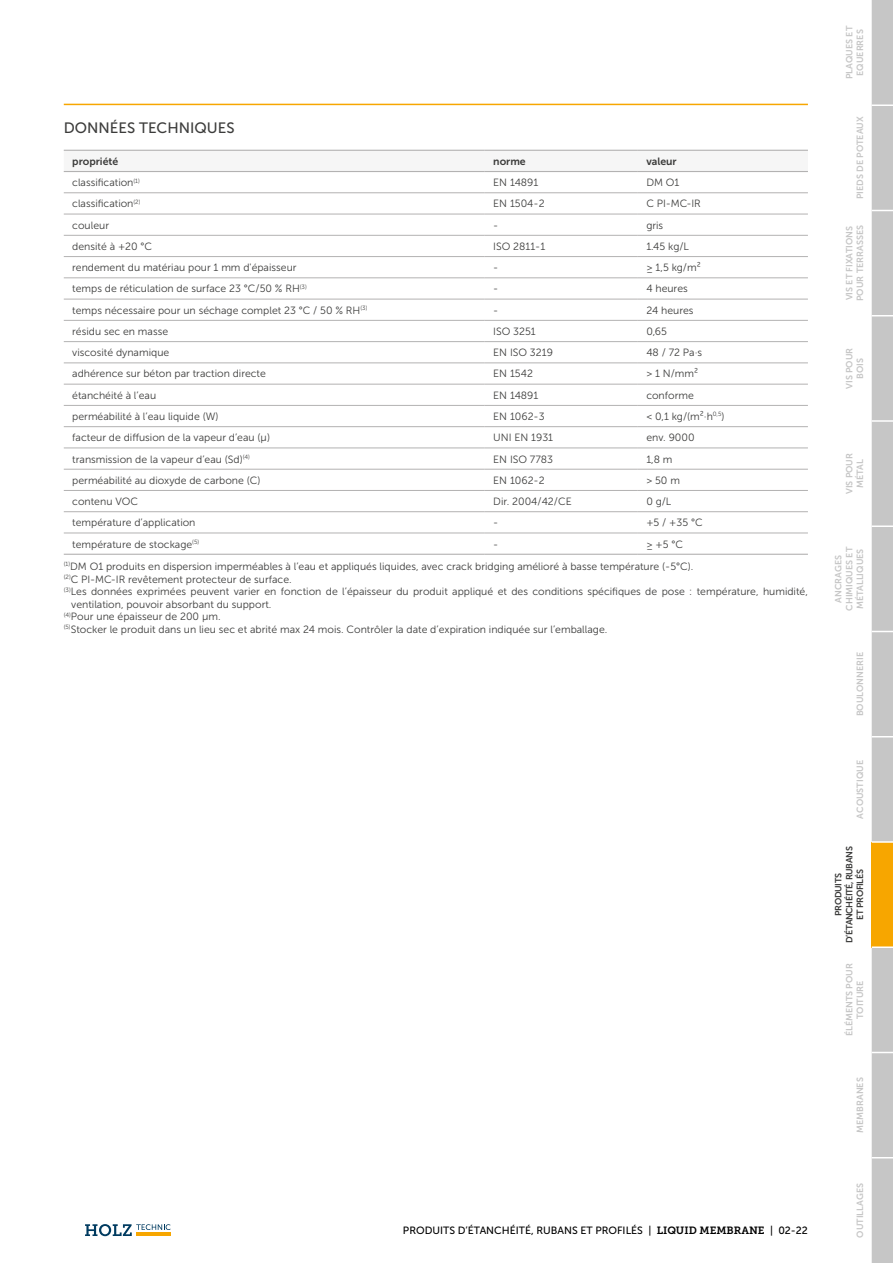
<style>
.page{position:relative;width:893px;height:1263px;background:#fff}
.page>*{position:absolute;margin:0;border:0;box-sizing:border-box;transform-origin:0 0}
.t1{font:15px "Museo Sans 500";color:#3c3c3b}
.t2{font:10.5px/22.4px "Museo Sans 300";color:#3c3c3b}
.t3{font:10.5px "Museo Sans 500";color:#000}
.t4{font:10.5px "Museo Sans 700";color:#3c3c3b}
.t5{font:9px/10.8px "Museo Sans 700";color:#c6c6c6;text-align:center}
.t6{font:9px/10.8px "Museo Sans 700";letter-spacing:-.04em;color:#3c3c3b;text-align:center}
.s1{font-family:"Museo Slab 700"}
</style>
<div class="page">
<svg style="left:85px;top:1224px;width:86px;height:12px"></svg>
<svg style="left:64px;top:170px;width:744px;height:1px"></svg>
<hr style="left:64px;top:554px;width:421px;height:1px;background:#b3b2b2">
<hr style="left:485px;top:554px;width:153px;height:1px;background:#b3b2b2">
<hr style="left:638px;top:554px;width:170px;height:1px;background:#b3b2b2">
<hr style="left:64px;top:193px;width:421px;height:1px;background:#b3b2b2">
<hr style="left:485px;top:193px;width:153px;height:1px;background:#b3b2b2">
<hr style="left:638px;top:193px;width:170px;height:1px;background:#b3b2b2">
<hr style="left:64px;top:214px;width:421px;height:1px;background:#b3b2b2">
<hr style="left:485px;top:214px;width:153px;height:1px;background:#b3b2b2">
<hr style="left:638px;top:214px;width:170px;height:1px;background:#b3b2b2">
<hr style="left:64px;top:235px;width:421px;height:1px;background:#b3b2b2">
<hr style="left:485px;top:235px;width:153px;height:1px;background:#b3b2b2">
<hr style="left:638px;top:235px;width:170px;height:1px;background:#b3b2b2">
<hr style="left:64px;top:256px;width:421px;height:1px;background:#b3b2b2">
<hr style="left:485px;top:256px;width:153px;height:1px;background:#b3b2b2">
<hr style="left:638px;top:256px;width:170px;height:1px;background:#b3b2b2">
<hr style="left:64px;top:278px;width:421px;height:1px;background:#b3b2b2">
<hr style="left:485px;top:278px;width:153px;height:1px;background:#b3b2b2">
<hr style="left:638px;top:278px;width:170px;height:1px;background:#b3b2b2">
<hr style="left:64px;top:299px;width:421px;height:1px;background:#b3b2b2">
<hr style="left:485px;top:299px;width:153px;height:1px;background:#b3b2b2">
<hr style="left:638px;top:299px;width:170px;height:1px;background:#b3b2b2">
<hr style="left:64px;top:320px;width:421px;height:1px;background:#b3b2b2">
<hr style="left:485px;top:320px;width:153px;height:1px;background:#b3b2b2">
<hr style="left:638px;top:320px;width:170px;height:1px;background:#b3b2b2">
<hr style="left:64px;top:341px;width:421px;height:1px;background:#b3b2b2">
<hr style="left:485px;top:341px;width:153px;height:1px;background:#b3b2b2">
<hr style="left:638px;top:341px;width:170px;height:1px;background:#b3b2b2">
<hr style="left:64px;top:363px;width:421px;height:1px;background:#b3b2b2">
<hr style="left:485px;top:363px;width:153px;height:1px;background:#b3b2b2">
<hr style="left:638px;top:363px;width:170px;height:1px;background:#b3b2b2">
<hr style="left:64px;top:384px;width:421px;height:1px;background:#b3b2b2">
<hr style="left:485px;top:384px;width:153px;height:1px;background:#b3b2b2">
<hr style="left:638px;top:384px;width:170px;height:1px;background:#b3b2b2">
<hr style="left:64px;top:405px;width:421px;height:1px;background:#b3b2b2">
<hr style="left:485px;top:405px;width:153px;height:1px;background:#b3b2b2">
<hr style="left:638px;top:405px;width:170px;height:1px;background:#b3b2b2">
<hr style="left:64px;top:426px;width:421px;height:1px;background:#b3b2b2">
<hr style="left:485px;top:426px;width:153px;height:1px;background:#b3b2b2">
<hr style="left:638px;top:426px;width:170px;height:1px;background:#b3b2b2">
<hr style="left:64px;top:448px;width:421px;height:1px;background:#b3b2b2">
<hr style="left:485px;top:448px;width:153px;height:1px;background:#b3b2b2">
<hr style="left:638px;top:448px;width:170px;height:1px;background:#b3b2b2">
<hr style="left:64px;top:469px;width:421px;height:1px;background:#b3b2b2">
<hr style="left:485px;top:469px;width:153px;height:1px;background:#b3b2b2">
<hr style="left:638px;top:469px;width:170px;height:1px;background:#b3b2b2">
<hr style="left:64px;top:490px;width:421px;height:1px;background:#b3b2b2">
<hr style="left:485px;top:490px;width:153px;height:1px;background:#b3b2b2">
<hr style="left:638px;top:490px;width:170px;height:1px;background:#b3b2b2">
<hr style="left:64px;top:511px;width:421px;height:1px;background:#b3b2b2">
<hr style="left:485px;top:511px;width:153px;height:1px;background:#b3b2b2">
<hr style="left:638px;top:511px;width:170px;height:1px;background:#b3b2b2">
<hr style="left:64px;top:533px;width:421px;height:1px;background:#b3b2b2">
<hr style="left:485px;top:533px;width:153px;height:1px;background:#b3b2b2">
<hr style="left:638px;top:533px;width:170px;height:1px;background:#b3b2b2">
<hr style="left:64px;top:150px;width:421px;height:1px;background:#b3b2b2">
<hr style="left:485px;top:150px;width:153px;height:1px;background:#b3b2b2">
<hr style="left:638px;top:150px;width:170px;height:1px;background:#b3b2b2">
<hr style="left:64px;top:171px;width:421px;height:1px;background:#b3b2b2">
<hr style="left:485px;top:171px;width:153px;height:1px;background:#b3b2b2">
<hr style="left:638px;top:171px;width:170px;height:1px;background:#b3b2b2">
<svg style="left:872px;top:0;width:21px;height:1263px;background:#cac4b6"></svg>
<hr style="left:64px;top:104px;width:744px;height:1px;background:#f7a600">
<h1 class="t1" style="left:64px;top:119px;width:172px">DONNÉES TECHNIQUES</h1>
<p class="t4" style="left:72px;top:155px;width:48px">propriété</p>
<p class="t4" style="left:493px;top:155px;width:34px">norme</p>
<p class="t4" style="left:646px;top:155px;width:32px">valeur</p>
<p class="t2" style="left:72px;top:171px;width:69px">classification<sup>(1)</sup></p>
<p class="t2" style="left:493px;top:171px;width:47px">EN 14891</p>
<p class="t2" style="left:646px;top:171px;width:35px">DM O1</p>
<p class="t2" style="left:72px;top:193px;width:70px">classification<sup>(2)</sup></p>
<p class="t2" style="left:493px;top:193px;width:53px">EN 1504-2</p>
<p class="t2" style="left:646px;top:193px;width:56px">C PI-MC-IR</p>
<p class="t2" style="left:72px;top:214px;width:38px">couleur</p>
<p class="t2" style="left:493px;top:214px;width:7px">-</p>
<p class="t2" style="left:646px;top:214px;width:18px">gris</p>
<p class="t2" style="left:72px;top:235px;width:81px">densité à +20 °C</p>
<p class="t2" style="left:493px;top:235px;width:54px">ISO 2811-1</p>
<p class="t2" style="left:646px;top:235px;width:44px">1.45 kg/L</p>
<p class="t2" style="left:72px;top:256px;width:226px">rendement du matériau pour 1 mm d'épaisseur</p>
<p class="t2" style="left:493px;top:256px;width:7px">-</p>
<p class="t2" style="left:646px;top:256px;width:56px">≥ 1,5 kg/m²</p>
<p class="t2" style="left:72px;top:278px;width:236px">temps de réticulation de surface 23 °C/50 % RH<sup>(3)</sup></p>
<p class="t2" style="left:493px;top:278px;width:7px">-</p>
<p class="t2" style="left:646px;top:278px;width:43px">4 heures</p>
<p class="t2" style="left:72px;top:299px;width:297px">temps nécessaire pour un séchage complet 23 °C / 50 % RH<sup>(3)</sup></p>
<p class="t2" style="left:493px;top:299px;width:7px">-</p>
<p class="t2" style="left:646px;top:299px;width:49px">24 heures</p>
<p class="t2" style="left:72px;top:320px;width:97px">résidu sec en masse</p>
<p class="t2" style="left:493px;top:320px;width:44px">ISO 3251</p>
<p class="t2" style="left:646px;top:320px;width:22px">0,65</p>
<p class="t2" style="left:72px;top:341px;width:99px">viscosité dynamique</p>
<p class="t2" style="left:493px;top:341px;width:61px">EN ISO 3219</p>
<p class="t2" style="left:646px;top:341px;width:57px">48 / 72 Pa·s</p>
<p class="t2" style="left:72px;top:363px;width:195px">adhérence sur béton par traction directe</p>
<p class="t2" style="left:493px;top:363px;width:41px">EN 1542</p>
<p class="t2" style="left:646px;top:363px;width:53px">&gt; 1 N/mm²</p>
<p class="t2" style="left:72px;top:384px;width:85px">étanchéité à l’eau</p>
<p class="t2" style="left:493px;top:384px;width:47px">EN 14891</p>
<p class="t2" style="left:646px;top:384px;width:49px">conforme</p>
<p class="t2" style="left:72px;top:405px;width:148px">perméabilité à l’eau liquide (W)</p>
<p class="t2" style="left:493px;top:405px;width:53px">EN 1062-3</p>
<p class="t2" style="left:646px;top:405px;width:80px">&lt; 0,1 kg/(m²·h<sup>0,5</sup>)</p>
<p class="t2" style="left:72px;top:426px;width:199px">facteur de diffusion de la vapeur d’eau (μ)</p>
<p class="t2" style="left:493px;top:426px;width:61px">UNI EN 1931</p>
<p class="t2" style="left:646px;top:426px;width:50px">env. 9000</p>
<p class="t2" style="left:72px;top:448px;width:179px">transmission de la vapeur d’eau (Sd)<sup>(4)</sup></p>
<p class="t2" style="left:493px;top:448px;width:61px">EN ISO 7783</p>
<p class="t2" style="left:646px;top:448px;width:28px">1,8 m</p>
<p class="t2" style="left:72px;top:469px;width:190px">perméabilité au dioxyde de carbone (C)</p>
<p class="t2" style="left:493px;top:469px;width:53px">EN 1062-2</p>
<p class="t2" style="left:646px;top:469px;width:35px">&gt; 50 m</p>
<p class="t2" style="left:72px;top:490px;width:67px">contenu VOC</p>
<p class="t2" style="left:493px;top:490px;width:80px">Dir. 2004/42/CE</p>
<p class="t2" style="left:646px;top:490px;width:27px">0 g/L</p>
<p class="t2" style="left:72px;top:512px;width:125px">température d’application</p>
<p class="t2" style="left:493px;top:512px;width:7px">-</p>
<p class="t2" style="left:646px;top:512px;width:58px">+5 / +35 °C</p>
<p class="t2" style="left:72px;top:533px;width:128px">température de stockage<sup>(5)</sup></p>
<p class="t2" style="left:493px;top:533px;width:7px">-</p>
<p class="t2" style="left:64px;top:533px;width:631px;text-indent:583px">≥ +5 °C <sup>(1)</sup>DM O1 produits en dispersion imperméables à l’eau et appliqués liquides, avec crack bridging amélioré à basse température (-5°C).</p>
<p class="t2" style="left:64px;top:568px;width:229px"><sup>(2)</sup>C PI-MC-IR revêtement protecteur de surface.</p>
<p class="t2" style="left:64px;top:580px;width:746px"><sup>(3)</sup>Les données exprimées peuvent varier en fonction de l’épaisseur du produit appliqué et des conditions spécifiques de pose : température, humidité,</p>
<p class="t2" style="left:71px;top:593px;width:202px">ventilation, pouvoir absorbant du support.</p>
<p class="t2" style="left:64px;top:606px;width:158px"><sup>(4)</sup>Pour une épaisseur de 200 µ m.</p>
<p class="t2" style="left:64px;top:618px;width:545px"><sup>(5)</sup>Stocker le produit dans un lieu sec et abrité max 24 mois. Contrôler la date d’expiration indiquée sur l’emballage.</p>
<p class="t3" style="left:403px;top:1225px;width:406px">PRODUITS D’ÉTANCHÉITÉ, RUBANS ET PROFILÉS | <span class="s1">LIQUID MEMBRANE</span> | 02-22</p>
<p class="t5" style="left:844px;top:79px;width:55px;rotate:-90deg">PLAQUES ET<br>EQUERRES</p>
<p class="t5" style="left:855px;top:199px;width:84px;rotate:-90deg">PIEDS DE POTEAUX</p>
<p class="t5" style="left:844px;top:301px;width:77px;text-align:left;rotate:-90deg">VIS ET FIXATIONS<br>POUR TERRASSES</p>
<p class="t5" style="left:844px;top:389px;width:43px;rotate:-90deg">VIS POUR<br>BOIS</p>
<p class="t5" style="left:844px;top:494px;width:43px;rotate:-90deg">VIS POUR<br>MÉTAL</p>
<p class="t5" style="left:833px;top:611px;width:65px;rotate:-90deg">ANCRAGES<br>CHIMIQUES ET<br>MÉTALLIQUES</p>
<p class="t5" style="left:855px;top:716px;width:66px;rotate:-90deg">BOULONNERIE</p>
<p class="t5" style="left:855px;top:818px;width:60px;rotate:-90deg">ACOUSTIQUE</p>
<p class="t6" style="left:833px;top:943px;width:98px;rotate:-90deg">PRODUITS<br>D’ÉTANCHÉITÉ, RUBANS<br>ET PROFILÉS</p>
<p class="t5" style="left:844px;top:1036px;width:75px;rotate:-90deg">ÉLÉMENTS POUR<br>TOITURE</p>
<p class="t5" style="left:855px;top:1133px;width:57px;rotate:-90deg">MEMBRANES</p>
<p class="t5" style="left:855px;top:1238px;width:56px;rotate:-90deg">OUTILLAGES</p>
</div>
